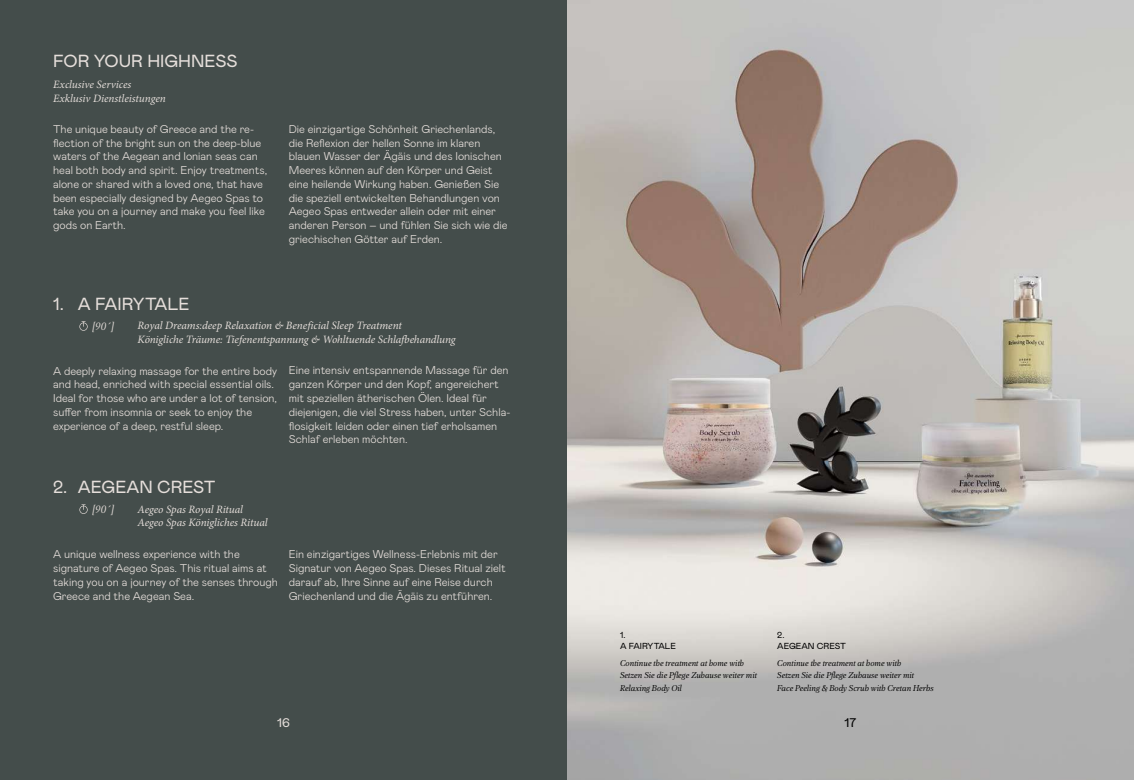
<style>
.page{position:relative;width:1134px;height:780px;background:#fff}
.page>*{position:absolute;margin:0;border:0;box-sizing:border-box;transform-origin:0 0}
.t1{font:17.5px "Mabry Pro";color:#e5deda}
.t2{font:12.5px "Mabry Pro";color:#e5deda;scale:1.07 1}
.t3{font:12.5px "Mabry Pro";color:#000;scale:1.07 1}
.t4{font:300 11.25px/13.8px "Mabry Pro";color:#e5deda}
.t5{font:italic 11.25px/13.8px "Minion Pro";letter-spacing:-.005em;color:#e5deda}
.t6{font:italic 11.25px "PF Regal Text Pro";color:#e5deda}
.t7{font:italic 8.75px/11.2px "PF Regal Text Pro";color:#000}
.t8{font:8.75px/11.2px "Mabry Pro";color:#000}
</style>
<div class="page">
<img style="left:567px;top:0;width:567px;height:780px">
<div style="left:0;top:0;width:567px;height:780px;background:#444d4b"></div>
<svg style="left:79px;top:321px;width:9px;height:10px"></svg>
<svg style="left:79px;top:504px;width:9px;height:10px"></svg>
<h1 class="t1" style="left:53px;top:49px;width:186px">FOR YOUR HIGHNESS</h1>
<p class="t5" style="left:53px;top:77px;width:114px">Exclusive Services<br>Exklusiv Dienstleistungen</p>
<p class="t4" style="left:53px;top:121px;width:216px">The unique beauty of Greece and the re&shy;flection of the bright sun on the deep-blue waters of the Aegean and Ionian seas can heal both body and spirit. Enjoy treatments, alone or shared with a loved one, that have been especially designed by Aegeo Spas to take you on a journey and make you feel like gods on Earth.</p>
<p class="t4" style="left:289px;top:121px;width:220px">Die einzigartige Schönheit Griechenlands, die Reflexion der hellen Sonne im klaren blauen Wasser der Ägäis und des Ionischen Meeres können auf den Körper und Geist eine heilende Wirkung haben. Genießen Sie die speziell entwickelten Behandlungen von Aegeo Spas entweder allein oder mit einer anderen Person – und fühlen Sie sich wie die griechischen Götter auf Erden.</p>
<h1 class="t1" style="left:53px;top:291px;width:138px">1. A FAIRYTALE</h1>
<p class="t6" style="left:92px;top:320px;width:23px">[90΄]</p>
<p class="t5" style="left:138px;top:319px;width:319px">Royal Dreams:deep Relaxation &amp; Beneficial Sleep Treatment<br>Königliche Träume: Tiefenentspannung &amp; Wohltuende Schlafbehandlung</p>
<p class="t4" style="left:53px;top:363px;width:225px">Α deeply relaxing massage for the entire body and head, enriched with special essential oils.<br>Ideal for those who are under a lot of tension, suffer from insomnia or seek to enjoy the experience of a deep, restful sleep.</p>
<p class="t4" style="left:289px;top:363px;width:223px">Eine intensiv entspannende Massage für den ganzen Körper und den Kopf, angereichert mit speziellen ätherischen Ölen. Ideal für diejenigen, die viel Stress haben, unter Schla&shy;flosigkeit leiden oder einen tief erholsamen Schlaf erleben möchten.</p>
<h1 class="t1" style="left:53px;top:474px;width:164px">2. AEGEAN CREST</h1>
<p class="t6" style="left:92px;top:503px;width:23px">[90΄]</p>
<p class="t5" style="left:138px;top:502px;width:131px">Aegeo Spas Royal Ritual<br>Aegeo Spas Königliches Ritual</p>
<p class="t4" style="left:53px;top:547px;width:226px">A unique wellness experience with the signature of Aegeo Spas. This ritual aims at taking you on a journey of the senses through Greece and the Aegean Sea.</p>
<p class="t4" style="left:289px;top:547px;width:219px">Ein einzigartiges Wellness-Erlebnis mit der Signatur von Aegeo Spas. Dieses Ritual zielt darauf ab, Ihre Sinne auf eine Reise durch Griechenland und die Ägäis zu entführen.</p>
<p class="t8" style="left:620px;top:628px;width:57px">1.<br>A FAIRYTALE</p>
<p class="t7" style="left:620px;top:658px;width:138px">Continue the treatment at home with<br>Setzen Sie die Pflege Zuhause weiter mit</p>
<p class="t7" style="left:620px;top:683px;width:63px">Relaxing Body Oil</p>
<p class="t8" style="left:777px;top:628px;width:70px">2.<br>AEGEAN CREST</p>
<p class="t7" style="left:777px;top:658px;width:138px">Continue the treatment at home with<br>Setzen Sie die Pflege Zuhause weiter mit</p>
<p class="t7" style="left:777px;top:683px;width:158px">Face Peeling &amp; Body Scrub with Cretan Herbs</p>
<p class="t2" style="left:277px;top:713px;width:14px">16</p>
<p class="t3" style="left:844px;top:713px;width:13px">17</p>
</div>
